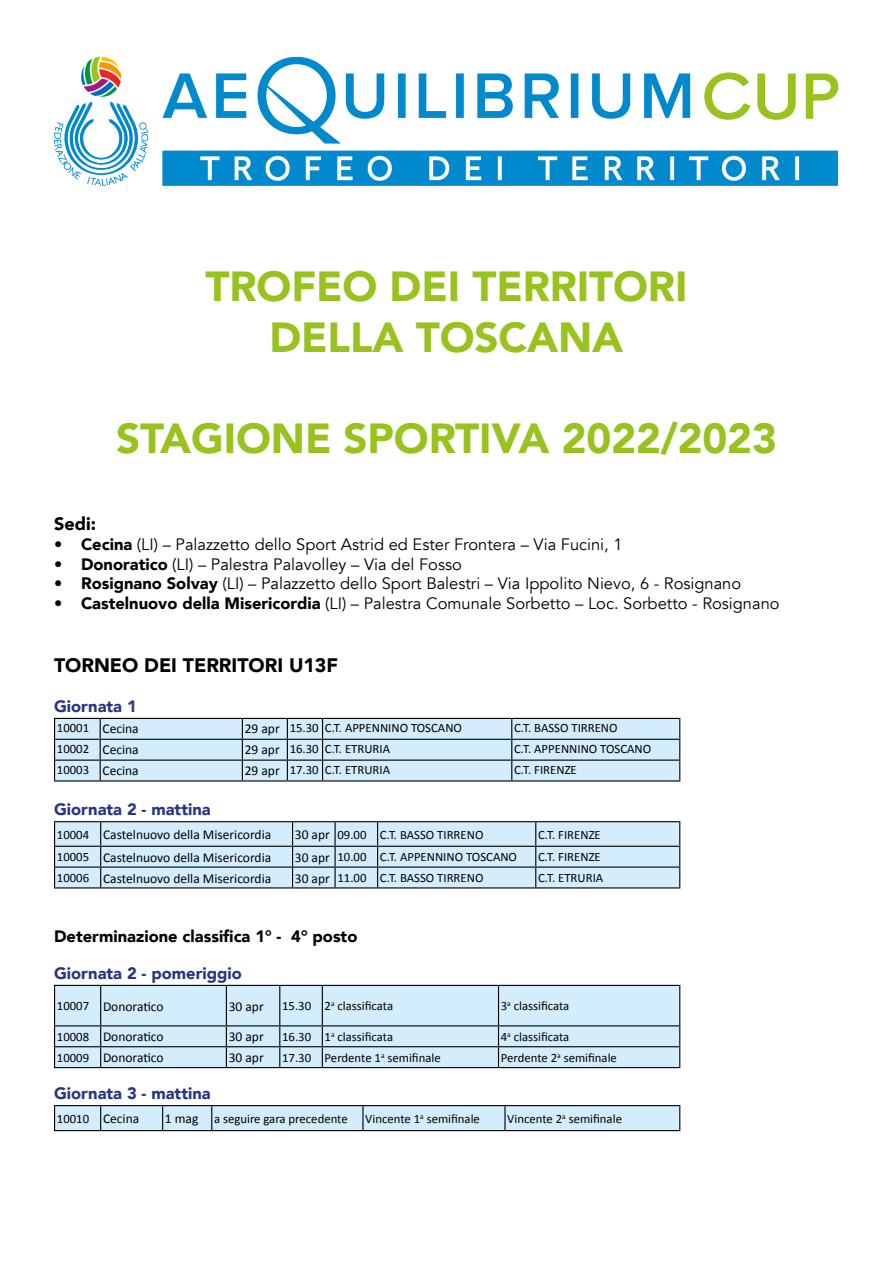
<style>
.page{position:relative;width:893px;height:1263px;background:#fff}
.page>*{position:absolute;margin:0;border:0;box-sizing:border-box;transform-origin:0 0}
.t1{font:900 42px/50.4px "Avenir";letter-spacing:-.005em;color:#98c21d;text-align:center}
.t2{font:900 19.5px "Avenir";color:#000}
.t3{font:900 18px "Avenir";color:#000}
.t4{font:16.5px "Avenir";color:#000}
.t5{font:900 16.5px "Avenir";color:#283583}
.t6{font:900 16.5px "Avenir";color:#000}
.t7{font:13.5px "Calibri";color:#000}
.t8{font:12.75px "Calibri";color:#000}
.s1{font-weight:900}
.s2{font-size:12.75px}
.s3{font-size:13.5px}
</style>
<div class="page">
<img style="left:54px;top:56px;width:785px;height:130px">
<svg style="left:54px;top:718px;width:626px;height:62px;background:#c6ddeb"></svg>
<hr style="left:54px;top:780px;width:46px;height:1px;background:#000">
<hr style="left:100px;top:780px;width:142px;height:1px;background:#000">
<hr style="left:242px;top:780px;width:45px;height:1px;background:#000">
<hr style="left:287px;top:780px;width:36px;height:1px;background:#000">
<hr style="left:323px;top:780px;width:189px;height:1px;background:#000">
<hr style="left:512px;top:780px;width:168px;height:1px;background:#000">
<hr style="left:54px;top:821px;width:47px;height:1px;background:#000">
<hr style="left:101px;top:821px;width:192px;height:1px;background:#000">
<hr style="left:293px;top:821px;width:42px;height:1px;background:#000">
<hr style="left:335px;top:821px;width:43px;height:1px;background:#000">
<hr style="left:378px;top:821px;width:158px;height:1px;background:#000">
<hr style="left:536px;top:821px;width:144px;height:1px;background:#000">
<svg style="left:54px;top:822px;width:626px;height:65px;background:#c9e0ef"></svg>
<hr style="left:54px;top:887px;width:47px;height:1px;background:#000">
<hr style="left:101px;top:887px;width:192px;height:1px;background:#000">
<hr style="left:293px;top:887px;width:42px;height:1px;background:#000">
<hr style="left:335px;top:887px;width:43px;height:1px;background:#000">
<hr style="left:378px;top:887px;width:158px;height:1px;background:#000">
<hr style="left:536px;top:887px;width:144px;height:1px;background:#000">
<div style="left:55px;top:986px;width:624px;height:81px;background:#d4edfc"></div>
<hr style="left:54px;top:1025px;width:47px;height:1px;background:#000">
<hr style="left:101px;top:1025px;width:125px;height:1px;background:#000">
<hr style="left:226px;top:1025px;width:54px;height:1px;background:#000">
<hr style="left:280px;top:1025px;width:42px;height:1px;background:#000">
<hr style="left:322px;top:1025px;width:176px;height:1px;background:#000">
<hr style="left:498px;top:1025px;width:182px;height:1px;background:#000">
<hr style="left:54px;top:1046px;width:47px;height:1px;background:#000">
<hr style="left:101px;top:1046px;width:125px;height:1px;background:#000">
<hr style="left:226px;top:1046px;width:54px;height:1px;background:#000">
<hr style="left:280px;top:1046px;width:42px;height:1px;background:#000">
<hr style="left:322px;top:1046px;width:176px;height:1px;background:#000">
<hr style="left:498px;top:1046px;width:182px;height:1px;background:#000">
<hr style="left:100px;top:986px;width:1px;height:39px;background:#000">
<hr style="left:226px;top:986px;width:1px;height:39px;background:#000">
<hr style="left:279px;top:986px;width:1px;height:39px;background:#000">
<hr style="left:322px;top:986px;width:1px;height:39px;background:#000">
<hr style="left:498px;top:986px;width:1px;height:39px;background:#000">
<svg style="left:100px;top:1026px;width:1px;height:41px"></svg>
<svg style="left:226px;top:1026px;width:1px;height:41px"></svg>
<svg style="left:279px;top:1026px;width:1px;height:41px"></svg>
<svg style="left:322px;top:1026px;width:1px;height:41px"></svg>
<svg style="left:498px;top:1026px;width:1px;height:41px"></svg>
<hr style="left:54px;top:985px;width:47px;height:1px;background:#000">
<hr style="left:54px;top:986px;width:1px;height:39px;background:#000">
<hr style="left:101px;top:985px;width:125px;height:1px;background:#000">
<hr style="left:226px;top:985px;width:54px;height:1px;background:#000">
<hr style="left:280px;top:985px;width:42px;height:1px;background:#000">
<hr style="left:322px;top:985px;width:176px;height:1px;background:#000">
<hr style="left:498px;top:985px;width:182px;height:1px;background:#000">
<hr style="left:679px;top:986px;width:1px;height:39px;background:#000">
<svg style="left:54px;top:1026px;width:1px;height:41px"></svg>
<svg style="left:679px;top:1026px;width:1px;height:41px"></svg>
<hr style="left:54px;top:1067px;width:47px;height:1px;background:#000">
<hr style="left:101px;top:1067px;width:125px;height:1px;background:#000">
<hr style="left:226px;top:1067px;width:54px;height:1px;background:#000">
<hr style="left:280px;top:1067px;width:42px;height:1px;background:#000">
<hr style="left:322px;top:1067px;width:176px;height:1px;background:#000">
<hr style="left:498px;top:1067px;width:182px;height:1px;background:#000">
<svg style="left:54px;top:1105px;width:626px;height:25px;background:#c8dfed"></svg>
<hr style="left:54px;top:1130px;width:47px;height:1px;background:#000">
<hr style="left:101px;top:1130px;width:62px;height:1px;background:#000">
<hr style="left:163px;top:1130px;width:49px;height:1px;background:#000">
<hr style="left:212px;top:1130px;width:151px;height:1px;background:#000">
<hr style="left:363px;top:1130px;width:142px;height:1px;background:#000">
<hr style="left:505px;top:1130px;width:175px;height:1px;background:#000">
<h1 class="t1" style="left:205px;top:260px;width:483px">TROFEO DEI TERRITORI<br>DELLA TOSCANA</h1>
<h1 class="t1" style="left:116px;top:412px;width:662px">STAGIONE SPORTIVA 2022/2023</h1>
<h3 class="t3" style="left:54px;top:508px;width:44px">Sedi:</h3>
<p class="t4" style="left:54px;top:534px;width:570px"><span class="s1">• Cecina</span> (LI) – Palazzetto dello Sport Astrid ed Ester Frontera – Via Fucini, 1</p>
<p class="t4" style="left:54px;top:554px;width:409px"><span class="s1">• Donoratico</span> (LI) – Palestra Palavolley – Via del Fosso</p>
<p class="t4" style="left:54px;top:574px;width:689px"><span class="s1">• Rosignano Solvay</span> (LI) – Palazzetto dello Sport Balestri – Via Ippolito Nievo, 6 - Rosignano</p>
<p class="t4" style="left:54px;top:594px;width:727px"><span class="s1">• Castelnuovo della Misericordia</span> (LI) – Palestra Comunale Sorbetto – Loc. Sorbetto - Rosignano</p>
<h2 class="t2" style="left:54px;top:649px;width:286px">TORNEO DEI TERRITORI U13F</h2>
<p class="t5" style="left:54px;top:692px;width:84px">Giornata 1</p>
<p class="t7" style="left:57px;top:720px;width:83px"><span class="s2">10001</span> Cecina</p>
<p class="t8" style="left:245px;top:720px;width:219px"><span class="s3">29 apr</span> 15.30 C.T. APPENNINO TOSCANO</p>
<p class="t8" style="left:514px;top:720px;width:105px">C.T. BASSO TIRRENO</p>
<p class="t7" style="left:57px;top:741px;width:83px"><span class="s2">10002</span> Cecina</p>
<p class="t8" style="left:245px;top:741px;width:147px"><span class="s3">29 apr</span> 16.30 C.T. ETRURIA</p>
<p class="t8" style="left:514px;top:741px;width:139px">C.T. APPENNINO TOSCANO</p>
<p class="t7" style="left:57px;top:761px;width:83px"><span class="s2">10003</span> Cecina</p>
<p class="t8" style="left:245px;top:762px;width:147px"><span class="s3">29 apr</span> 17.30 C.T. ETRURIA</p>
<p class="t8" style="left:514px;top:762px;width:64px">C.T. FIRENZE</p>
<p class="t5" style="left:54px;top:795px;width:158px">Giornata 2 - mattina</p>
<p class="t7" style="left:57px;top:826px;width:216px"><span class="s2">10004</span> Castelnuovo della Misericordia</p>
<p class="t8" style="left:295px;top:826px;width:190px"><span class="s3">30 apr</span> 09.00 C.T. BASSO TIRRENO</p>
<p class="t8" style="left:538px;top:826px;width:64px">C.T. FIRENZE</p>
<p class="t7" style="left:57px;top:849px;width:216px"><span class="s2">10005</span> Castelnuovo della Misericordia</p>
<p class="t8" style="left:295px;top:849px;width:224px"><span class="s3">30 apr</span> 10.00 C.T. APPENNINO TOSCANO</p>
<p class="t8" style="left:538px;top:849px;width:64px">C.T. FIRENZE</p>
<p class="t7" style="left:57px;top:869px;width:216px"><span class="s2">10006</span> Castelnuovo della Misericordia</p>
<p class="t8" style="left:295px;top:870px;width:190px"><span class="s3">30 apr</span> 11.00 C.T. BASSO TIRRENO</p>
<p class="t8" style="left:538px;top:870px;width:67px">C.T. ETRURIA</p>
<p class="t6" style="left:54px;top:922px;width:305px">Determinazione classifica 1° - 4° posto</p>
<p class="t5" style="left:54px;top:959px;width:189px">Giornata 2 - pomeriggio</p>
<p class="t7" style="left:57px;top:998px;width:108px"><span class="s2">10007</span> Donoratico</p>
<p class="t7" style="left:229px;top:998px;width:37px">30 apr</p>
<p class="t8" style="left:282px;top:998px;width:113px">15.30 2<sup>a</sup> classificata</p>
<p class="t8" style="left:501px;top:998px;width:70px">3<sup>a</sup> classificata</p>
<p class="t7" style="left:57px;top:1028px;width:108px"><span class="s2">10008</span> Donoratico</p>
<p class="t7" style="left:229px;top:1028px;width:37px">30 apr</p>
<p class="t8" style="left:282px;top:1029px;width:113px">16.30 1<sup>a</sup> classificata</p>
<p class="t8" style="left:501px;top:1029px;width:70px">4<sup>a</sup> classificata</p>
<p class="t7" style="left:57px;top:1049px;width:108px"><span class="s2">10009</span> Donoratico</p>
<p class="t7" style="left:229px;top:1049px;width:37px">30 apr</p>
<p class="t8" style="left:282px;top:1050px;width:160px">17.30 Perdente 1<sup>a</sup> semifinale</p>
<p class="t8" style="left:501px;top:1050px;width:118px">Perdente 2<sup>a</sup> semifinale</p>
<p class="t5" style="left:54px;top:1079px;width:158px">Giornata 3 - mattina</p>
<p class="t7" style="left:57px;top:1110px;width:84px"><span class="s2">10010</span> Cecina</p>
<p class="t8" style="left:165px;top:1110px;width:184px"><span class="s3">1 mag</span> a seguire gara precedente</p>
<p class="t8" style="left:365px;top:1110px;width:116px">Vincente 1<sup>a</sup> semifinale</p>
<p class="t8" style="left:507px;top:1110px;width:116px">Vincente 2<sup>a</sup> semifinale</p>
</div>
